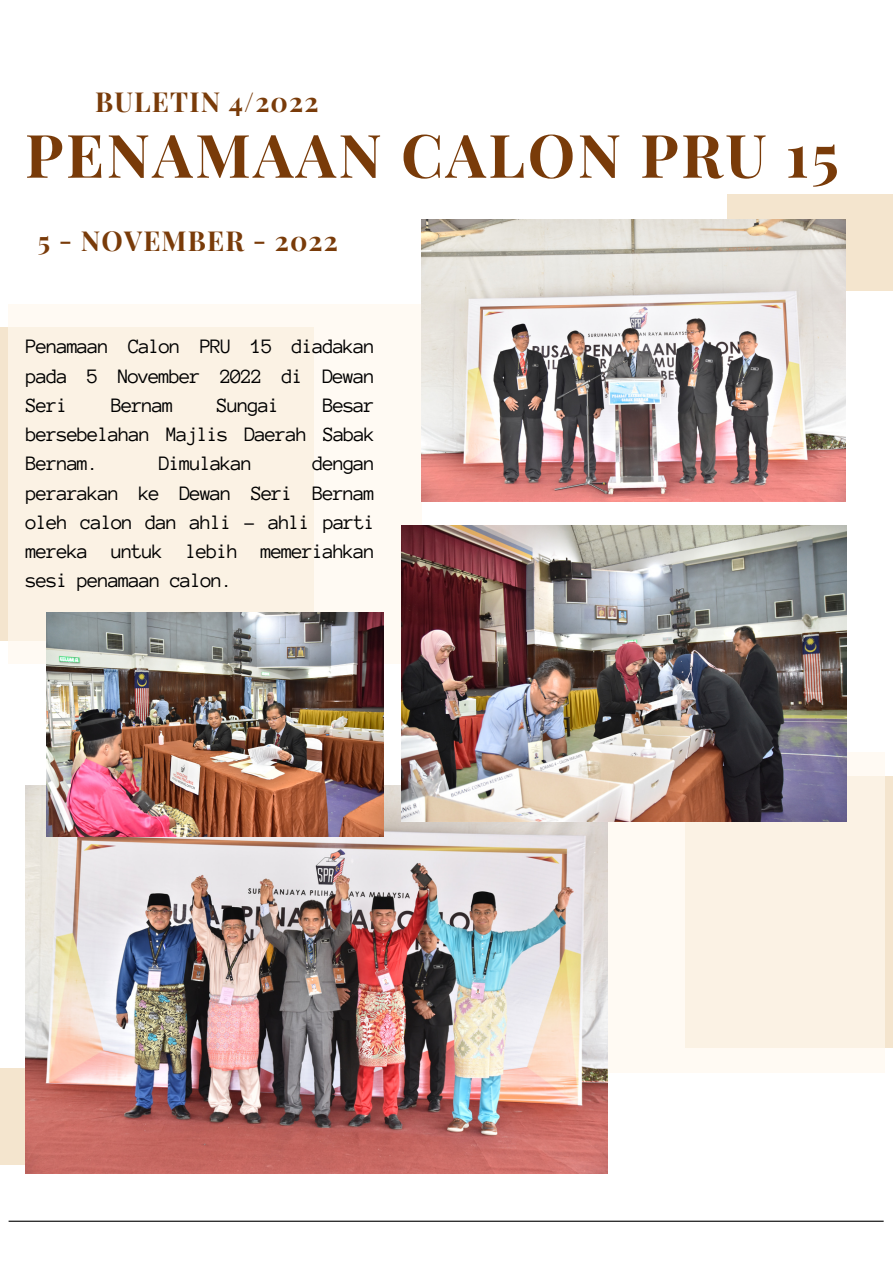
<style>
.page{position:relative;width:893px;height:1264px;background:#fff}
.page>*{position:absolute;margin:0;border:0;box-sizing:border-box;transform-origin:0 0}
.t1{font:700 60px "Playfair Display SC";letter-spacing:.045em;color:#793b09}
.t2{font:700 27px "Playfair Display SC";letter-spacing:.045em;color:#793b09}
.t3{font:21px/29.2px "Anonymous Pro";letter-spacing:-.055em;color:#000;text-align:justify}
</style>
<div class="page">
<div style="left:727px;top:195px;width:165px;height:96px;background:#f4e5ce"></div>
<div style="left:0;top:1067px;width:305px;height:97px;background:#f4e5ce"></div>
<div style="left:0;top:327px;width:313px;height:313px;background:#f4e5ce"></div>
<div style="left:9px;top:304px;width:412px;height:360px;background:linear-gradient(to right,#fbf1e2,#fdf7ef)"></div>
<div style="left:685px;top:775px;width:207px;height:272px;background:#f4e5ce"></div>
<div style="left:501px;top:752px;width:383px;height:320px;background:linear-gradient(to bottom,#fcf4e8,#fdf5eb)"></div>
<hr style="left:9px;top:1220px;width:874px;height:1px;background:#000">
<img style="left:26px;top:785px;width:581px;height:388px">
<img style="left:421px;top:219px;width:424px;height:282px">
<img style="left:46px;top:612px;width:338px;height:225px">
<img style="left:402px;top:525px;width:444px;height:296px">
<p class="t2" style="left:95px;top:83px;width:225px">BULETIN 4/2022</p>
<h1 class="t1" style="left:25px;top:113px;width:815px">PENAMAAN CALON PRU 15</h1>
<p class="t2" style="left:38px;top:221px;width:301px">5 - NOVEMBER - 2022</p>
<p class="t3" style="left:26px;top:332px;width:351px">Penamaan Calon PRU 15 diadakan pada 5 November 2022 di Dewan Seri</p>
<p class="t3" style="left:111px;top:390px;width:64px">Bernam</p>
<p class="t3" style="left:217px;top:390px;width:64px">Sungai</p>
<p class="t3" style="left:26px;top:390px;width:351px;text-indent:297px">Besar bersebelahan Majlis Daerah Sabak Bernam.</p>
<p class="t3" style="left:26px;top:449px;width:351px;text-indent:286px">dengan perarakan ke Dewan Seri Bernam oleh calon dan ahli - ahli parti mereka untuk lebih memeriahkan sesi penamaan calon.</p>
<p class="t3" style="left:159px;top:449px;width:95px">Dimulakan</p>
</div>
